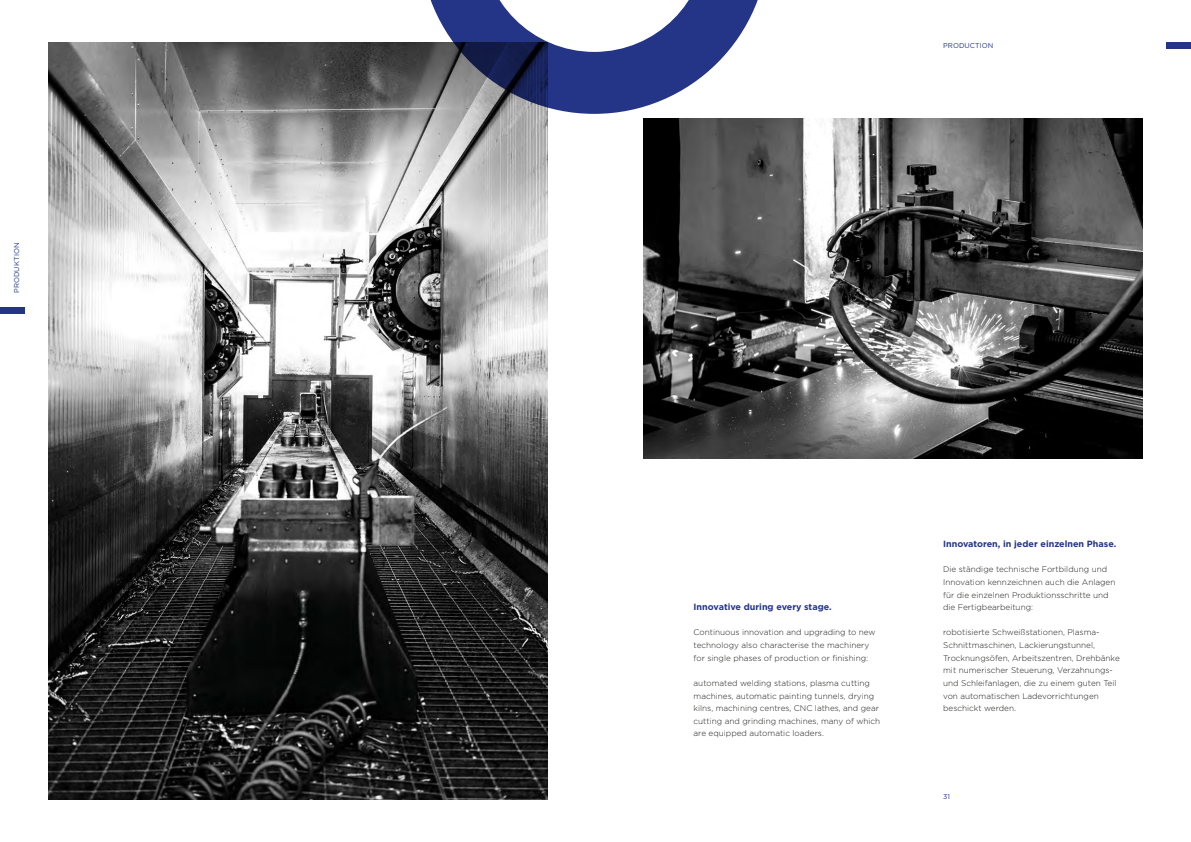
<style>
.page{position:relative;width:1191px;height:842px;background:#fff}
.page>*{position:absolute;margin:0;border:0;box-sizing:border-box;transform-origin:0 0}
.t1{font:700 9px "Gotham";color:#243588}
.t2{font:700 9px "Gotham";letter-spacing:-.02em;color:#243588}
.t3{font:300 8.2px/12.6px "Gotham";color:#1d1d1b}
.t4{font:7px "Gotham";color:#243588}
</style>
<div class="page">
<img style="left:48px;top:43px;width:499px;height:756px">
<img style="left:643px;top:118px;width:499px;height:341px">
<svg style="left:420px;top:0;width:338px;height:114px"></svg>
<div style="left:0;top:307px;width:25px;height:7px;background:#243588"></div>
<div style="left:1166px;top:43px;width:25px;height:6px;background:#243588"></div>
<p class="t4" style="left:12px;top:293px;width:51px;rotate:-90deg">PRODUKTION</p>
<p class="t4" style="left:943px;top:41px;width:11px">PRODUCTION</p>
<p class="t2" style="left:693px;top:601px;width:140px">Innovative during every stage.</p>
<p class="t3" style="left:693px;top:626px;width:183px">Continuous innovation and upgrading to new technology also characterise the machinery for single phases of production or finishing:</p>
<p class="t3" style="left:693px;top:676px;width:188px">automated welding stations, plasma cutting machines, automatic painting tunnels, drying kilns, machining centres, CNC lathes, and gear cutting and grinding machines, many of which are equipped automatic loaders.</p>
<p class="t1" style="left:943px;top:538px;width:175px">Innovatoren, in jeder einzelnen Phase.</p>
<p class="t3" style="left:943px;top:563px;width:174px">Die ständige technische Fortbildung und Innovation kennzeichnen auch die Anlagen für die einzelnen Produktionsschritte und die Fertigbearbeitung:</p>
<p class="t3" style="left:943px;top:626px;width:178px">robotisierte Schweißstationen, Plasma-Schnittmaschinen, Lackierungstunnel, Trocknungsöfen, Arbeitszentren, Drehbänke mit numerischer Steuerung, Verzahnungs&shy;und Schleifanlagen, die zu einem guten Teil von automatischen Ladevorrichtungen beschickt werden.</p>
<p class="t4" style="left:943px;top:792px;width:8px">31</p>
</div>
